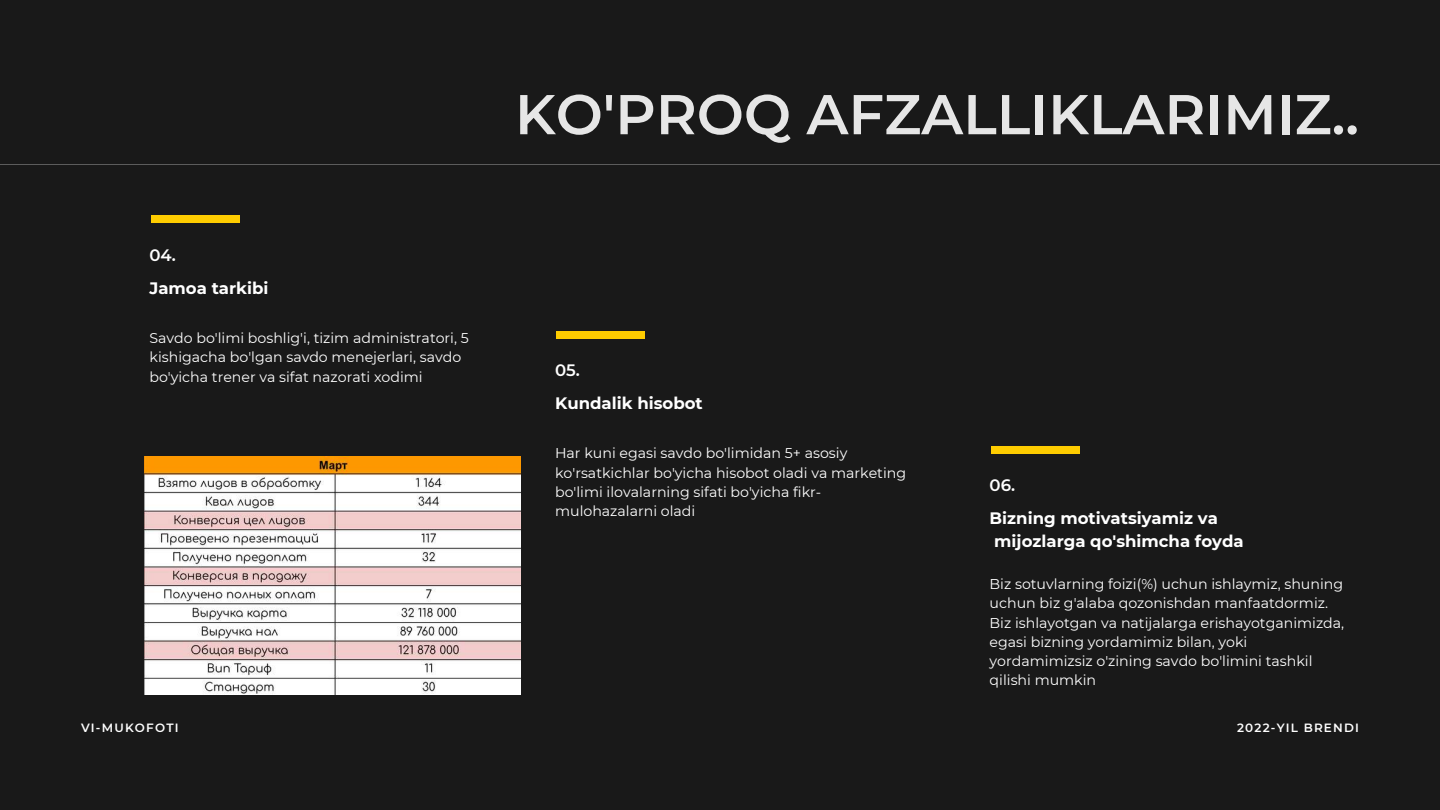
<style>
.page{position:relative;width:1440px;height:810px;background:#191919}
.page>*{position:absolute;margin:0;border:0;box-sizing:border-box;transform-origin:0 0}
.t1{font:600 56px "Montserrat";color:#e6e6e6}
.t2{font:700 16.5px/23.1px "Montserrat";color:#fff}
.t3{font:600 16.5px "Montserrat";color:#fff}
.t4{font:14.2px/19.2px "Montserrat";color:#fff}
.t5{font:600 12px "Montserrat";letter-spacing:.1em;color:#fff}
</style>
<div class="page">
<div style="left:151px;top:216px;width:88px;height:7px;background:#fecc00"></div>
<div style="left:557px;top:331px;width:88px;height:7px;background:#fecc00"></div>
<div style="left:991px;top:446px;width:88px;height:7px;background:#fecc00"></div>
<hr style="left:0;top:164px;width:1440px;height:1px;background:#fff">
<img style="left:144px;top:456px;width:377px;height:239px">
<p class="t3" style="left:149px;top:245px;width:28px">04.</p>
<p class="t2" style="left:149px;top:276px;width:121px">Jamoa tarkibi</p>
<p class="t4" style="left:149px;top:329px;width:321px">Savdo bo'limi boshlig'i, tizim administratori, 5 kishigacha bo'lgan savdo menejerlari, savdo bo'yicha trener va sifat nazorati xodimi</p>
<h1 class="t1" style="left:515px;top:80px;width:846px">KO'PROQ AFZALLIKLARIMIZ..</h1>
<p class="t3" style="left:555px;top:360px;width:26px">05.</p>
<p class="t2" style="left:555px;top:391px;width:149px">Kundalik hisobot</p>
<p class="t4" style="left:555px;top:444px;width:353px">Har kuni egasi savdo bo'limidan 5+ asosiy ko'rsatkichlar bo'yicha hisobot oladi va marketing bo'limi ilovalarning sifati bo'yicha fikr&shy;mulohazalarni oladi</p>
<p class="t3" style="left:990px;top:475px;width:27px">06.</p>
<p class="t2" style="left:990px;top:507px;width:256px">Bizning motivatsiyamiz va mijozlarga qo'shimcha foyda</p>
<p class="t4" style="left:990px;top:575px;width:356px">Biz sotuvlarning foizi(%) uchun ishlaymiz, shuning uchun biz g'alaba qozonishdan manfaatdormiz.<br>Biz ishlayotgan va natijalarga erishayotganimizda, egasi bizning yordamimiz bilan, yoki yordamimizsiz o'zining savdo bo'limini tashkil qilishi mumkin</p>
<p class="t5" style="left:81px;top:720px;width:99px">VI-MUKOFOTI</p>
<p class="t5" style="left:1237px;top:720px;width:123px">2022-YIL BRENDI</p>
</div>
